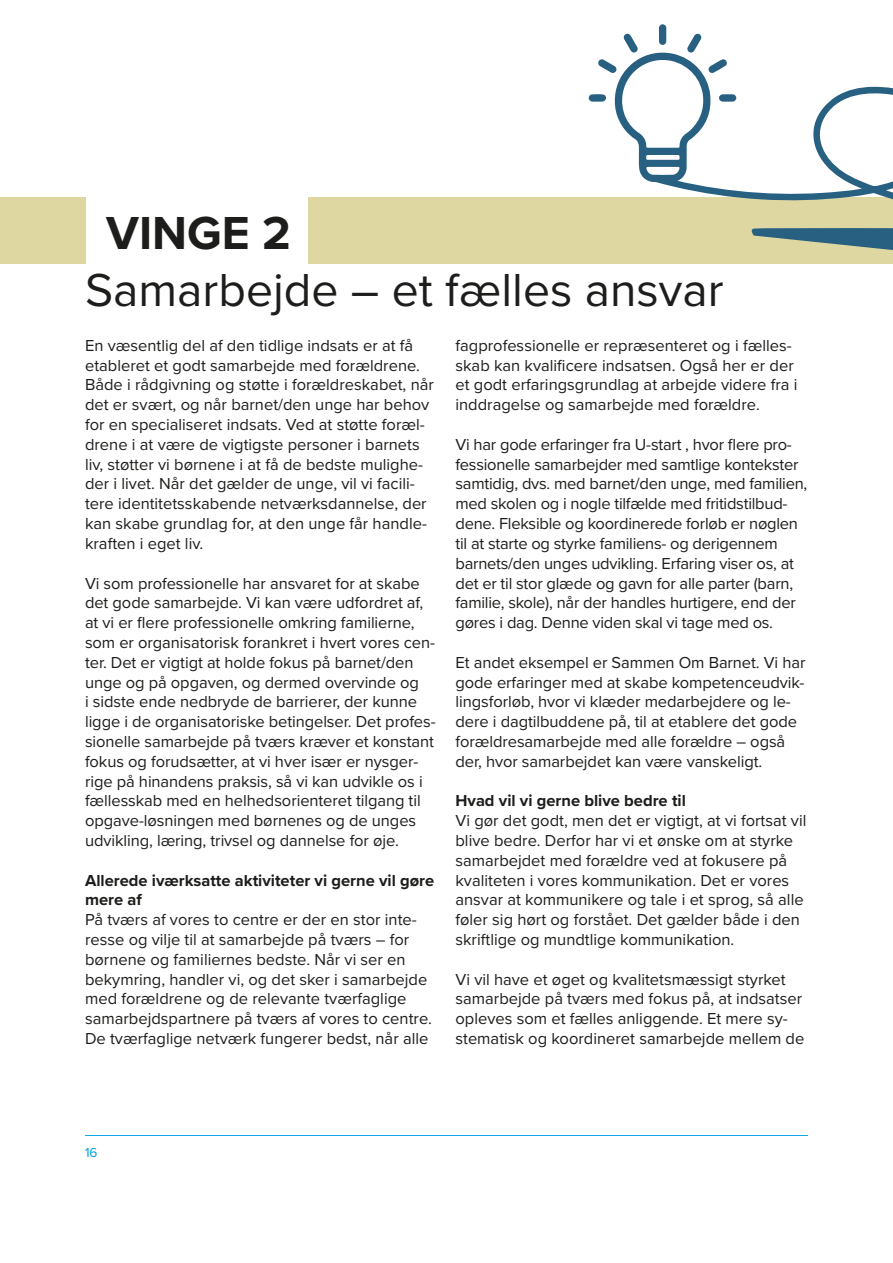
<style>
.page{position:relative;width:893px;height:1263px;background:#fff}
.page>*{position:absolute;margin:0;border:0;box-sizing:border-box;transform-origin:0 0}
.t1{font:48px/57.6px "Proxima Nova";color:#1d1d1b}
.t2{font:16.5px/19.8px "Proxima Nova";color:#1d1d1b}
.t3{font:700 16.5px/19.8px "Proxima Nova";color:#1d1d1b}
.t4{font:13.5px "Proxima Nova";color:#009fe3}
.s1{font-weight:700}
</style>
<div class="page">
<hr style="left:85px;top:1135px;width:723px;height:1px;background:#009fe3">
<div style="left:0;top:198px;width:85px;height:66px;background:#dfd7a2"></div>
<div style="left:309px;top:198px;width:584px;height:66px;background:#dfd7a2"></div>
<svg style="left:752px;top:228px;width:141px;height:908px"></svg>
<svg style="left:589px;top:24px;width:304px;height:177px"></svg>
<h2 class="t1" style="left:85px;top:202px;width:640px;text-indent:21px"><span class="s1">VINGE 2<br></span>Samarbejde – et fælles ansvar</h2>
<p class="t2" style="left:85px;top:335px;width:350px">En væsentlig del af den tidlige indsats er at få etableret et godt samarbejde med forældrene.<br>Både i rådgivning og støtte i forældreskabet, når det er svært, og når barnet/den unge har behov for en specialiseret indsats. Ved at støtte foræl&shy;drene i at være de vigtigste personer i barnets liv, støtter vi børnene i at få de bedste mulighe&shy;der i livet. Når det gælder de unge, vil vi facili&shy;tere identitetsskabende netværksdannelse, der kan skabe grundlag for, at den unge får handle&shy;kraften i eget liv.</p>
<p class="t2" style="left:85px;top:572px;width:352px">Vi som professionelle har ansvaret for at skabe det gode samarbejde. Vi kan være udfordret af, at vi er fere professionelle omkring familierne, som er organisatorisk forankret i hvert vores cen&shy;ter. Det er vigtigt at holde fokus på barnet/den unge og på opgaven, og dermed overvinde og<br>i sidste ende nedbryde de barrierer, der kunne ligge i de organisatoriske betingelser. Det profes&shy;sionelle samarbejde på tværs kræver et konstant fokus og forudsætter, at vi hver især er nysger&shy;rige på hinandens praksis, så vi kan udvikle os i fællesskab med en helhedsorienteret tilgang til opgave-løsningen med børnenes og de unges udvikling, læring, trivsel og dannelse for øje.</p>
<h3 class="t3" style="left:85px;top:870px;width:351px">Allerede iværksatte aktiviteter vi gerne vil gøre mere af</h3>
<p class="t2" style="left:85px;top:909px;width:348px">På tværs af vores to centre er der en stor inte&shy;resse og vilje til at samarbejde på tværs – for børnene og familiernes bedste. Når vi ser en bekymring, handler vi, og det sker i samarbejde med forældrene og de relevante tværfaglige samarbejdspartnere på tværs af vores to centre.<br>De tværfaglige netværk fungerer bedst, når alle</p>
<p class="t2" style="left:455px;top:335px;width:343px">fagprofessionelle er repræsenteret og i fælles&shy;skab kan kvalifcere indsatsen. Også her er der et godt erfaringsgrundlag at arbejde videre fra i inddragelse og samarbejde med forældre.</p>
<p class="t2" style="left:455px;top:434px;width:353px">Vi har gode erfaringer fra U-start , hvor fere pro&shy;fessionelle samarbejder med samtlige kontekster samtidig, dvs. med barnet/den unge, med familien, med skolen og i nogle tilfælde med fritidstilbud&shy;dene. Fleksible og koordinerede forløb er nøglen til at starte og styrke familiens- og derigennem barnets/den unges udvikling. Erfaring viser os, at det er til stor glæde og gavn for alle parter (barn, familie, skole), når der handles hurtigere, end der gøres i dag. Denne viden skal vi tage med os.</p>
<p class="t2" style="left:455px;top:652px;width:351px">Et andet eksempel er Sammen Om Barnet. Vi har gode erfaringer med at skabe kompetenceudvik&shy;lingsforløb, hvor vi klæder medarbejdere og le&shy;dere i dagtilbuddene på, til at etablere det gode forældresamarbejde med alle forældre – også der, hvor samarbejdet kan være vanskeligt.</p>
<h3 class="t3" style="left:455px;top:790px;width:232px">Hvad vil vi gerne blive bedre til</h3>
<p class="t2" style="left:455px;top:810px;width:352px">Vi gør det godt, men det er vigtigt, at vi fortsat vil blive bedre. Derfor har vi et ønske om at styrke samarbejdet med forældre ved at fokusere på kvaliteten i vores kommunikation. Det er vores ansvar at kommunikere og tale i et sprog, så alle føler sig hørt og forstået. Det gælder både i den skriftlige og mundtlige kommunikation.</p>
<p class="t2" style="left:455px;top:968px;width:350px">Vi vil have et øget og kvalitetsmæssigt styrket samarbejde på tværs med fokus på, at indsatser opleves som et fælles anliggende. Et mere sy&shy;stematisk og koordineret samarbejde mellem de</p>
<p class="t4" style="left:85px;top:1142px;width:14px">16</p>
</div>
